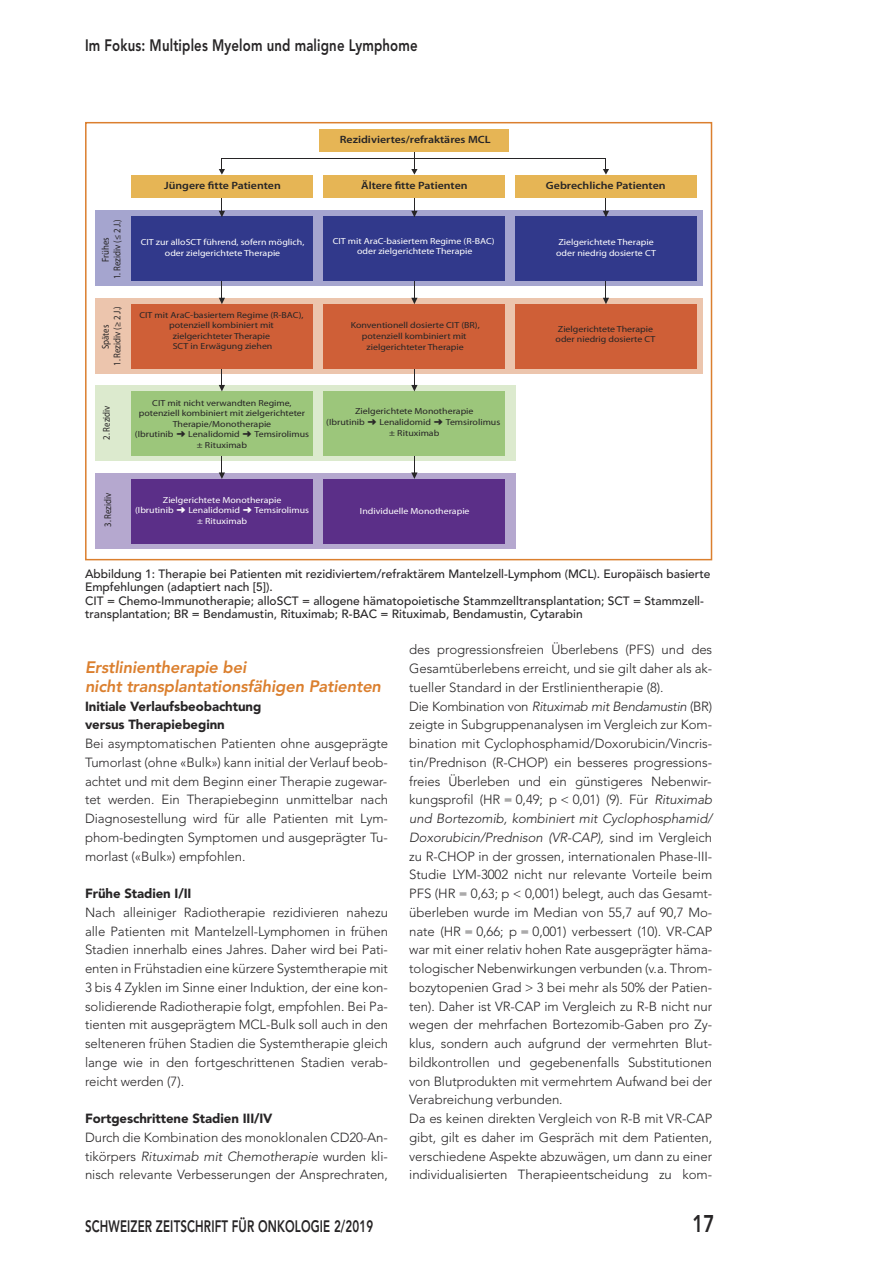
<style>
.page{position:relative;width:893px;height:1263px;background:#fff}
.page>*{position:absolute;margin:0;border:0;box-sizing:border-box;transform-origin:0 0}
.t1{font:800 24px "Avenir";color:#272526;scale:.77 1}
.t2{font:italic 800 16.5px/18.8px "Avenir";letter-spacing:-.01em;color:#db7f2e}
.t3{font:800 16.5px "Avenir";letter-spacing:.01em;color:#272526;scale:.8 1}
.t4{font:800 16.5px "Avenir";letter-spacing:.01em;color:#272526;scale:.7 1}
.t5{font:300 13.2px/18.8px "Avenir";letter-spacing:-.005em;color:#272526;text-align:justify}
.t6{font:900 13.2px/18.8px "Avenir";letter-spacing:-.005em;color:#272526}
.t7{font:500 12px/13.5px "Avenir";color:#272526}
.t8{font:600 10.65px "Myriad Pro";color:#272526;scale:1.12 1}
.t9{font:9.9px "Myriad Pro";color:#272526;scale:.89 1}
.t10{font:8.85px/10.6px "Myriad Pro";color:#272526;text-align:center;scale:1.12 1}
.t11{font:8.85px/10.6px "Myriad Pro";color:#fefefe;text-align:center;scale:1.12 1}
.s1{font-style:italic}
</style>
<div class="page">
<div style="left:96px;top:473px;width:420px;height:76px;background:#b5a8cf"></div>
<div style="left:96px;top:298px;width:607px;height:76px;background:#ecc5ad"></div>
<div style="left:96px;top:210px;width:607px;height:76px;background:#a5a5cf"></div>
<div style="left:96px;top:385px;width:420px;height:76px;background:#dceace"></div>
<div style="left:131px;top:391px;width:182px;height:65px;background:#9cc67b"></div>
<div style="left:323px;top:391px;width:182px;height:65px;background:#9cc67b"></div>
<div style="left:131px;top:304px;width:182px;height:65px;background:#cf5f37"></div>
<div style="left:323px;top:304px;width:182px;height:65px;background:#cf5f37"></div>
<div style="left:131px;top:216px;width:182px;height:65px;background:#31398b"></div>
<div style="left:323px;top:216px;width:182px;height:65px;background:#31398b"></div>
<div style="left:131px;top:175px;width:182px;height:23px;background:#e6b555"></div>
<div style="left:323px;top:175px;width:182px;height:23px;background:#e6b555"></div>
<div style="left:515px;top:304px;width:182px;height:65px;background:#cf5f37"></div>
<div style="left:515px;top:216px;width:182px;height:65px;background:#31398b"></div>
<div style="left:515px;top:175px;width:182px;height:23px;background:#e6b555"></div>
<div style="left:131px;top:479px;width:182px;height:65px;background:#5b2f88"></div>
<div style="left:323px;top:479px;width:182px;height:65px;background:#5b2f88"></div>
<div style="left:319px;top:129px;width:190px;height:23px;background:#e6b555"></div>
<hr style="left:221px;top:158px;width:385px;height:1px;background:#272526">
<svg style="left:219px;top:456px;width:6px;height:23px"></svg>
<svg style="left:411px;top:456px;width:7px;height:23px"></svg>
<svg style="left:219px;top:369px;width:6px;height:22px"></svg>
<svg style="left:411px;top:369px;width:7px;height:22px"></svg>
<svg style="left:219px;top:282px;width:6px;height:22px"></svg>
<svg style="left:411px;top:282px;width:7px;height:22px"></svg>
<svg style="left:603px;top:282px;width:6px;height:22px"></svg>
<svg style="left:219px;top:198px;width:6px;height:19px"></svg>
<svg style="left:411px;top:198px;width:7px;height:19px"></svg>
<svg style="left:603px;top:198px;width:6px;height:19px"></svg>
<svg style="left:219px;top:159px;width:6px;height:16px"></svg>
<svg style="left:411px;top:152px;width:7px;height:23px"></svg>
<svg style="left:603px;top:159px;width:6px;height:16px"></svg>
<div style="left:85px;top:122px;width:627px;height:438px;border:2px solid #db7f2e"></div>
<p class="t3" style="left:85px;top:32px;width:417px">Im Fokus: Multiples Myelom und maligne Lymphome</p>
<p class="t8" style="left:340px;top:136px;width:136px">Rezidiviertes/refraktäres MCL</p>
<p class="t9" style="left:114px;top:279px;width:69px;rotate:-90deg">1. Rezidiv (≤ 2 J.)</p>
<p class="t9" style="left:102px;top:262px;width:29px;rotate:-90deg">Frühes</p>
<p class="t9" style="left:114px;top:366px;width:69px;rotate:-90deg">1. Rezidiv (≥ 2 J.)</p>
<p class="t9" style="left:102px;top:349px;width:29px;rotate:-90deg">Spätes</p>
<p class="t9" style="left:103px;top:440px;width:40px;rotate:-90deg">2. Rezidiv</p>
<p class="t8" style="left:164px;top:182px;width:106px">Jüngere fitte Patienten</p>
<p class="t8" style="left:361px;top:182px;width:97px">Ältere fitte Patienten</p>
<p class="t8" style="left:546px;top:182px;width:108px">Gebrechliche Patienten</p>
<p class="t11" style="left:141px;top:238px;width:148px">CIT zur alloSCT führend, sofern möglich, oder zielgerichtete Therapie</p>
<p class="t11" style="left:333px;top:236px;width:146px">CIT mit AraC-basiertem Regime (R-BAC) oder zielgerichtete Therapie</p>
<p class="t11" style="left:556px;top:237px;width:91px;text-align:left">Zielgerichtete Therapie oder niedrig dosierte CT</p>
<p class="t10" style="left:139px;top:310px;width:148px">CIT mit AraC-basiertem Regime (R-BAC), potenziell kombiniert mit zielgerichteter Therapie<br>SCT in Erwägung ziehen</p>
<p class="t10" style="left:351px;top:321px;width:117px">Konventionell dosierte CIT (BR), potenziell kombiniert mit zielgerichteter Therapie</p>
<p class="t10" style="left:556px;top:324px;width:91px;text-align:left">Zielgerichtete Therapie oder niedrig dosierte CT</p>
<p class="t10" style="left:135px;top:398px;width:157px">CIT mit nicht verwandten Regime, potenziell kombiniert mit zielgerichteter<br>Therapie/Monotherapie<br>(Ibrutinib ➜ Lenalidomid ➜ Temsirolimus ± Rituximab</p>
<p class="t10" style="left:326px;top:407px;width:157px">Zielgerichtete Monotherapie<br>(Ibrutinib ➜ Lenalidomid ➜ Temsirolimus ± Rituximab</p>
<p class="t9" style="left:104px;top:527px;width:40px;rotate:-90deg">3. Rezidiv</p>
<p class="t11" style="left:135px;top:495px;width:157px">Zielgerichtete Monotherapie<br>(Ibrutinib ➜ Lenalidomid ➜ Temsirolimus ± Rituximab</p>
<p class="t11" style="left:360px;top:506px;width:99px">Individuelle Monotherapie</p>
<p class="t7" style="left:85px;top:566px;width:627px">Abbildung 1: Therapie bei Patienten mit rezidiviertem/refraktärem Mantelzell-Lymphom (MCL). Europäisch basierte Empfehlungen (adaptiert nach [5]).<br>CIT = Chemo-Immunotherapie; alloSCT = allogene hämatopoietische Stammzelltransplantation; SCT = Stammzell&shy;transplantation; BR = Bendamustin, Rituximab; R-BAC = Rituximab, Bendamustin, Cytarabin</p>
<p class="t2" style="left:85px;top:658px;width:298px">Erstlinientherapie bei<br>nicht transplantationsfähigen Patienten</p>
<p class="t6" style="left:85px;top:696px;width:178px">Initiale Verlaufsbeobachtung versus Therapiebeginn</p>
<p class="t5" style="left:85px;top:734px;width:304px">Bei asymptomatischen Patienten ohne ausgeprägte Tumorlast (ohne «Bulk») kann initial der Verlauf beob&shy;achtet und mit dem Beginn einer Therapie zugewar&shy;tet werden. Ein Therapiebeginn unmittelbar nach Diagnosestellung wird für alle Patienten mit Lym&shy;phom-bedingten Symptomen und ausgeprägter Tu&shy;morlast («Bulk») empfohlen.</p>
<p class="t6" style="left:85px;top:884px;width:108px">Frühe Stadien I/II</p>
<p class="t5" style="left:85px;top:903px;width:304px">Nach alleiniger Radiotherapie rezidivieren nahezu alle Patienten mit Mantelzell-Lymphomen in frühen Stadien innerhalb eines Jahres. Daher wird bei Pati&shy;enten in Frühstadien eine kürzere Systemtherapie mit 3 bis 4 Zyklen im Sinne einer Induktion, der eine kon&shy;solidierende Radiotherapie folgt, empfohlen. Bei Pa&shy;tienten mit ausgeprägtem MCL-Bulk soll auch in den selteneren frühen Stadien die Systemtherapie gleich lange wie in den fortgeschrittenen Stadien verab&shy;reicht werden (7).</p>
<p class="t6" style="left:85px;top:1109px;width:189px">Fortgeschrittene Stadien III/IV</p>
<p class="t5" style="left:85px;top:1128px;width:304px">Durch die Kombination des monoklonalen CD20-An&shy;tikörpers <span class="s1">Rituximab mit Chemotherapie</span> wurden kli&shy;nisch relevante Verbesserungen der Ansprechraten,</p>
<p class="t5" style="left:409px;top:640px;width:304px;text-align:left">des progressionsfreien Überlebens (PFS) und des Gesamtüberlebens erreicht, und sie gilt daher als ak&shy;tueller Standard in der Erstlinientherapie (8).<br>Die Kombination von <span class="s1">Rituximab mit Bendamustin</span> (BR) zeigte in Subgruppenanalysen im Vergleich zur Kom&shy;bination mit Cyclophosphamid/Doxorubicin/Vincris&shy;tin/Prednison (R-CHOP) ein besseres progressions&shy;freies Überleben und ein günstigeres Nebenwir&shy;kungsprofil (HR = 0,49; p &lt; 0,01) (9). Für <span class="s1">Rituximab und Bortezomib, kombiniert mit Cyclophosphamid/ Doxorubicin/Prednison (VR-CAP),</span> sind im Vergleich zu R-CHOP in der grossen, internationalen Phase-III-Studie LYM-3002 nicht nur relevante Vorteile beim PFS (HR = 0,63; p &lt; 0,001) belegt, auch das Gesamt&shy;überleben wurde im Median von 55,7 auf 90,7 Mo&shy;nate (HR = 0,66; p = 0,001) verbessert (10). VR-CAP war mit einer relativ hohen Rate ausgeprägter häma&shy;tologischer Nebenwirkungen verbunden (v.a. Throm&shy;bozytopenien Grad &gt; 3 bei mehr als 50% der Patien&shy;ten). Daher ist VR-CAP im Vergleich zu R-B nicht nur wegen der mehrfachen Bortezomib-Gaben pro Zy&shy;klus, sondern auch aufgrund der vermehrten Blut&shy;bildkontrollen und gegebenenfalls Substitutionen von Blutprodukten mit vermehrtem Aufwand bei der Verabreichung verbunden.<br>Da es keinen direkten Vergleich von R-B mit VR-CAP gibt, gilt es daher im Gespräch mit dem Patienten, verschiedene Aspekte abzuwägen, um dann zu einer individualisierten Therapieentscheidung zu kom-</p>
<p class="t4" style="left:85px;top:1213px;width:413px">SCHWEIZER ZEITSCHRIFT FÜR ONKOLOGIE 2/2019</p>
<h1 class="t1" style="left:692px;top:1205px;width:30px">17</h1>
</div>
